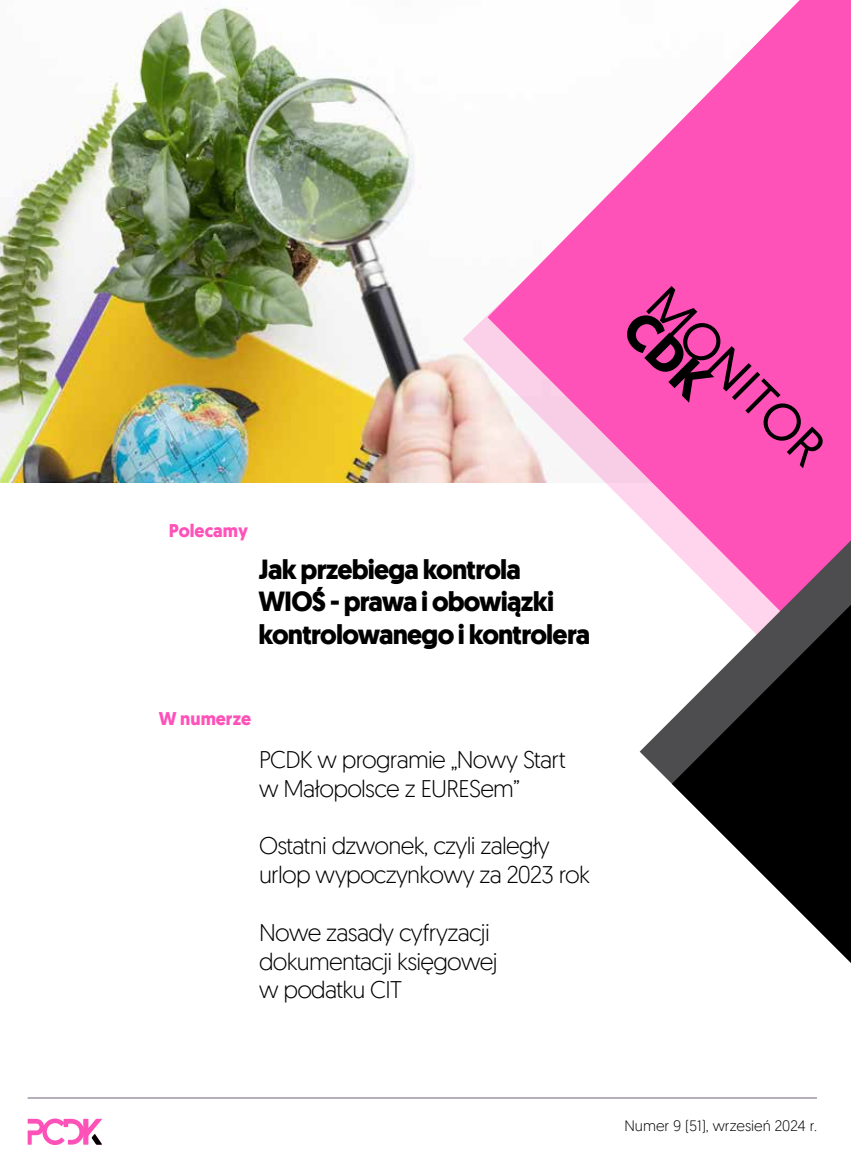
<style>
.page{position:relative;width:851px;height:1170px;background:#fff}
.page>*{position:absolute;margin:0;border:0;box-sizing:border-box;transform-origin:0 0}
.t1{font:700 27px/32.4px "Geomanist";letter-spacing:-.03em;color:#000}
.t2{font:300 24px/28.8px "Geomanist";letter-spacing:-.03em;color:#000}
.t3{font:700 18px "Geomanist";color:#ff52b9}
.t4{font:300 15px "Geomanist";color:#000}
</style>
<div class="page">
<img style="left:0;top:7px;width:462px;height:475px">
<hr style="left:28px;top:1097px;width:788px;height:1px;background:#715d7a">
<svg style="left:462px;top:316px;width:25px;height:167px;background:#f5dddb"></svg>
<svg style="left:487px;top:0;width:363px;height:540px;fill:#ff52b9"></svg>
<svg style="left:627px;top:286px;width:196px;height:182px;background:#de47a1"></svg>
<svg style="left:639px;top:540px;width:211px;height:243px"></svg>
<svg style="left:671px;top:604px;width:179px;height:358px"></svg>
<svg style="left:28px;top:1118px;width:74px;height:26px"></svg>
<p class="t3" style="left:169px;top:518px;width:81px">Polecamy</p>
<p class="t1" style="left:258px;top:553px;width:333px">Jak przebiega kontrola<br>WIOŚ - prawa i obowiązki kontrolowanego i kontrolera</p>
<p class="t3" style="left:159px;top:706px;width:94px">W numerze</p>
<p class="t2" style="left:259px;top:744px;width:308px">PCDK w programie „Nowy Start w Małopolsce z EURESem”</p>
<p class="t2" style="left:259px;top:830px;width:332px">Ostatni dzwonek, czyli zaległy urlop wypoczynkowy za 2023 rok</p>
<p class="t2" style="left:259px;top:917px;width:241px">Nowe zasady cyfryzacji dokumentacji księgowej w podatku CIT</p>
<p class="t4" style="left:624px;top:1115px;width:194px">Numer 9 (51), wrzesień 2024 r.</p>
</div>
